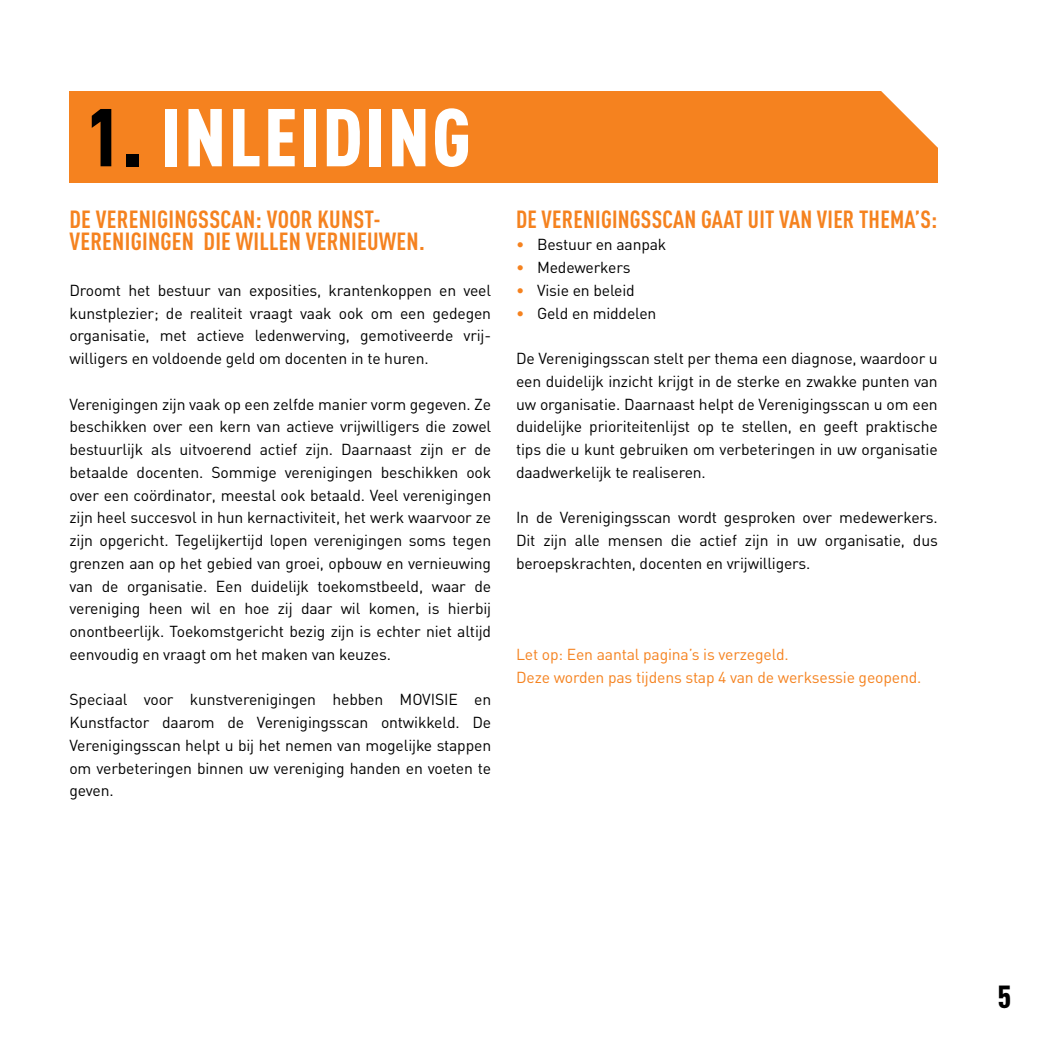
<style>
.page{position:relative;width:1042px;height:1042px;background:#fff}
.page>*{position:absolute;margin:0;border:0;box-sizing:border-box;transform-origin:0 0}
.t1{font:900 80.5px "DIN Cond";letter-spacing:.03em;color:#fff}
.t2{font:700 24.5px/22.8px "DIN Cond";letter-spacing:.01em;color:#f5821f}
.t3{font:15.75px/22.8px "DIN";letter-spacing:-.01em;color:#000;text-align:justify}
.t4{font:15.75px/22.8px "DIN";letter-spacing:-.01em;color:#f5821f}
.s1{color:#000}
.s2{color:#f5821f}
</style>
<div class="page">
<div style="left:69px;top:91px;width:869px;height:91px;background:#f5821f"></div>
<svg style="left:881px;top:91px;width:57px;height:57px"></svg>
<h1 class="t1" style="left:86px;top:87px;width:387px"><span class="s1">1.</span> INLEIDING</h1>
<h2 class="t2" style="left:69px;top:207px;width:357px">DE VERENIGINGSSCAN: VOOR KUNST-<br>VERENIGINGEN DIE WILLEN VERNIEUWEN.</h2>
<p class="t3" style="left:69px;top:278px;width:423px">Droomt het bestuur van exposities, krantenkoppen en veel kunstplezier; de realiteit vraagt vaak ook om een gedegen organisatie, met actieve ledenwerving, gemotiveerde vrij&shy;willigers en voldoende geld om docenten in te huren.</p>
<p class="t3" style="left:69px;top:392px;width:423px">Verenigingen zijn vaak op een zelfde manier vorm gegeven. Ze beschikken over een kern van actieve vrijwilligers die zowel bestuurlijk als uitvoerend actief zijn. Daarnaast zijn er de betaalde docenten. Sommige verenigingen beschikken ook over een coördinator, meestal ook betaald. Veel verenigingen zijn heel succesvol in hun kernactiviteit, het werk waarvoor ze zijn opgericht. Tegelijkertijd lopen verenigingen soms tegen grenzen aan op het gebied van groei, opbouw en vernieuwing van de organisatie. Een duidelijk toekomstbeeld, waar de vereniging heen wil en hoe zij daar wil komen, is hierbij onontbeerlijk. Toekomstgericht bezig zijn is echter niet altijd eenvoudig en vraagt om het maken van keuzes.</p>
<p class="t3" style="left:69px;top:688px;width:423px">Speciaal voor kunstverenigingen hebben MOVISIE en Kunstfactor daarom de Verenigingsscan ontwikkeld. De Verenigingsscan helpt u bij het nemen van mogelijke stappen om verbeteringen binnen uw vereniging handen en voeten te geven.</p>
<h2 class="t2" style="left:516px;top:207px;width:423px">DE VERENIGINGSSCAN GAAT UIT VAN VIER THEMA’S:</h2>
<p class="t3" style="left:516px;top:233px;width:152px"><span class="s2">•</span> Bestuur en aanpak</p>
<p class="t3" style="left:516px;top:256px;width:116px"><span class="s2">•</span> Medewerkers</p>
<p class="t3" style="left:516px;top:278px;width:120px"><span class="s2">•</span> Visie en beleid</p>
<p class="t3" style="left:516px;top:301px;width:142px"><span class="s2">•</span> Geld en middelen</p>
<p class="t3" style="left:516px;top:347px;width:423px">De Verenigingsscan stelt per thema een diagnose, waardoor u een duidelijk inzicht krijgt in de sterke en zwakke punten van uw organisatie. Daarnaast helpt de Verenigingsscan u om een duidelijke prioriteitenlijst op te stellen, en geeft praktische tips die u kunt gebruiken om verbeteringen in uw organisatie daadwerkelijk te realiseren.</p>
<p class="t3" style="left:516px;top:506px;width:423px">In de Verenigingsscan wordt gesproken over medewerkers.<br>Dit zijn alle mensen die actief zijn in uw organisatie, dus beroepskrachten, docenten en vrijwilligers.</p>
<p class="t4" style="left:516px;top:642px;width:407px">Let op: Een aantal pagina’s is verzegeld.<br>Deze worden pas tijdens stap 4 van de werksessie geopend.</p>
</div>
